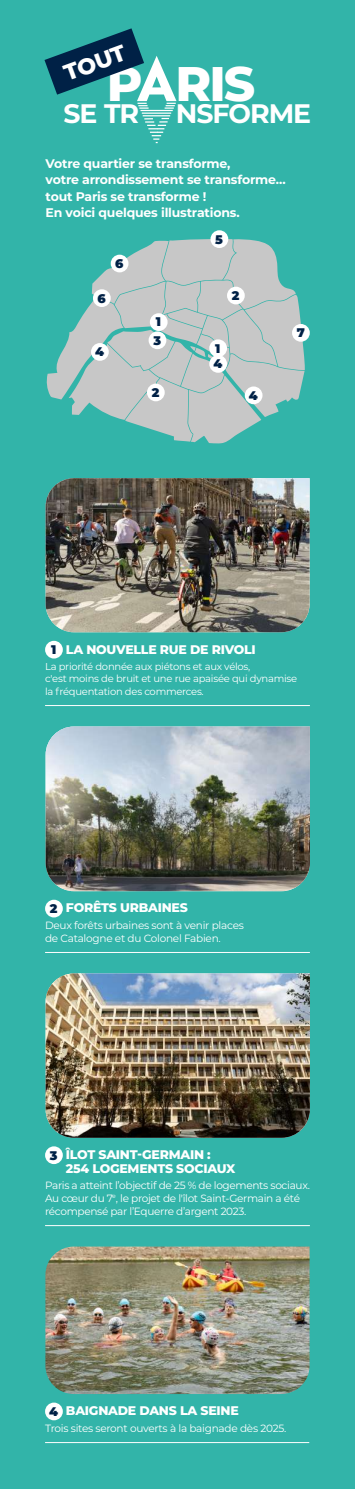
<style>
.page{position:relative;width:355px;height:1489px;background:#fff}
.page>*{position:absolute;margin:0;border:0;box-sizing:border-box;transform-origin:0 0}
.t1{font:800 48.5px "Montserrat";color:#fff}
.t2{font:700 26.75px "Montserrat";letter-spacing:-.04em;color:#fff}
.t3{font:800 22.5px "Montserrat";color:#fff}
.t4{font:700 12.5px/16.2px "Montserrat";letter-spacing:-.015em;color:#fff}
.t5{font:800 12.5px/13.8px "Montserrat";letter-spacing:-.02em;color:#fff}
.t6{font:900 12.5px "Montserrat";color:#002146}
.t7{font:10.5px/12.8px "Montserrat";letter-spacing:-.03em;color:#fff}
.t8{font:10px/12.5px "Montserrat";letter-spacing:-.025em;color:#fff}
.s1{font-weight:900;color:#002146}
</style>
<div class="page">
<div style="left:0;top:0;width:354px;height:1488px;background:#32b4a9"></div>
<img style="left:46px;top:478px;width:263px;height:154px">
<hr style="left:45px;top:705px;width:264px;height:1px;background:#fff">
<div style="left:45px;top:640px;width:18px;height:18px;background:#fff;border-radius:50%"></div>
<img style="left:46px;top:726px;width:263px;height:165px">
<hr style="left:45px;top:952px;width:264px;height:1px;background:#fff">
<div style="left:45px;top:899px;width:18px;height:18px;background:#fff;border-radius:50%"></div>
<img style="left:46px;top:973px;width:263px;height:164px">
<hr style="left:45px;top:1225px;width:264px;height:1px;background:#fff">
<div style="left:45px;top:1146px;width:18px;height:17px;background:#fff;border-radius:50%"></div>
<hr style="left:140px;top:110px;width:32px;height:1px;background:#fff">
<hr style="left:142px;top:112px;width:29px;height:2px;background:#fff">
<svg style="left:142px;top:115px;width:28px;height:28px"></svg>
<svg style="left:44px;top:28px;width:132px;height:81px"></svg>
<img style="left:45px;top:1246px;width:264px;height:147px">
<hr style="left:45px;top:1441px;width:264px;height:1px;background:#fff">
<div style="left:45px;top:1402px;width:18px;height:18px;background:#fff;border-radius:50%"></div>
<svg style="left:46px;top:239px;width:258px;height:204px"></svg>
<div style="left:209px;top:339px;width:18px;height:18px;background:#fff;border-radius:50%"></div>
<div style="left:150px;top:313px;width:17px;height:18px;background:#fff;border-radius:50%"></div>
<div style="left:209px;top:355px;width:18px;height:18px;background:#fff;border-radius:50%"></div>
<div style="left:91px;top:343px;width:18px;height:18px;background:#fff;border-radius:50%"></div>
<div style="left:111px;top:255px;width:17px;height:17px;background:#fff;border-radius:50%"></div>
<div style="left:93px;top:289px;width:18px;height:18px;background:#fff;border-radius:50%"></div>
<div style="left:210px;top:230px;width:18px;height:18px;background:#fff;border-radius:50%"></div>
<div style="left:292px;top:324px;width:17px;height:18px;background:#fff;border-radius:50%"></div>
<div style="left:244px;top:386px;width:18px;height:18px;background:#fff;border-radius:50%"></div>
<div style="left:147px;top:383px;width:17px;height:18px;background:#fff;border-radius:50%"></div>
<div style="left:227px;top:287px;width:17px;height:17px;background:#fff;border-radius:50%"></div>
<div style="left:148px;top:331px;width:18px;height:18px;background:#fff;border-radius:50%"></div>
<hr style="left:354px;top:612px;width:1px;height:79px;background:#002146">
<h3 class="t3" style="left:59px;top:58px;width:65px;rotate:-20deg">TOUT</h3>
<h1 class="t1" style="left:107px;top:52px;width:150px">P RIS</h1>
<h2 class="t2" style="left:63px;top:96px;width:77px">SE TR</h2>
<h2 class="t2" style="left:175px;top:96px;width:137px">NSFORME</h2>
<p class="t4" style="left:46px;top:155px;width:241px">Votre quartier se transforme,<br>votre arrondissement se transforme… tout Paris se transforme !<br>En voici quelques illustrations.</p>
<p class="t6" style="left:115px;top:254px;width:10px">6</p>
<p class="t6" style="left:97px;top:289px;width:10px">6</p>
<p class="t6" style="left:95px;top:342px;width:10px">4</p>
<p class="t6" style="left:156px;top:312px;width:7px">1</p>
<p class="t6" style="left:153px;top:331px;width:9px">3</p>
<p class="t6" style="left:215px;top:230px;width:9px">5</p>
<p class="t6" style="left:231px;top:286px;width:9px">2</p>
<p class="t6" style="left:215px;top:339px;width:7px">1</p>
<p class="t6" style="left:213px;top:354px;width:10px">4</p>
<p class="t6" style="left:152px;top:383px;width:9px">2</p>
<p class="t6" style="left:249px;top:386px;width:10px">4</p>
<p class="t6" style="left:296px;top:323px;width:10px">7</p>
<p class="t5" style="left:51px;top:641px;width:206px"><span class="s1">1</span> LA NOUVELLE RUE DE RIVOLI</p>
<p class="t8" style="left:45px;top:659px;width:253px">La priorité donnée aux piétons et aux vélos,<br>c'est moins de bruit et une rue apaisée qui dynamise la fréquentation des commerces.</p>
<p class="t5" style="left:50px;top:900px;width:139px"><span class="s1">2</span> FORÊTS URBAINES</p>
<p class="t7" style="left:45px;top:918px;width:200px">Deux forêts urbaines sont à venir places de Catalogne et du Colonel Fabien.</p>
<p class="t5" style="left:66px;top:1146px;width:171px;text-indent:-16px"><span class="s1">3</span> ÎLOT SAINT-GERMAIN :<br>254 LOGEMENTS SOCIAUX</p>
<p class="t7" style="left:45px;top:1178px;width:266px">Paris a atteint l’objectif de 25 % de logements sociaux.<br>Au cœur du 7<sup>e</sup>, le projet de l'îlot Saint-Germain a été récompensé par l’Equerre d’argent 2023.</p>
<p class="t5" style="left:49px;top:1403px;width:191px"><span class="s1">4</span> BAIGNADE DANS LA SEINE</p>
<p class="t7" style="left:45px;top:1420px;width:242px">Trois sites seront ouverts à la baignade dès 2025.</p>
</div>
